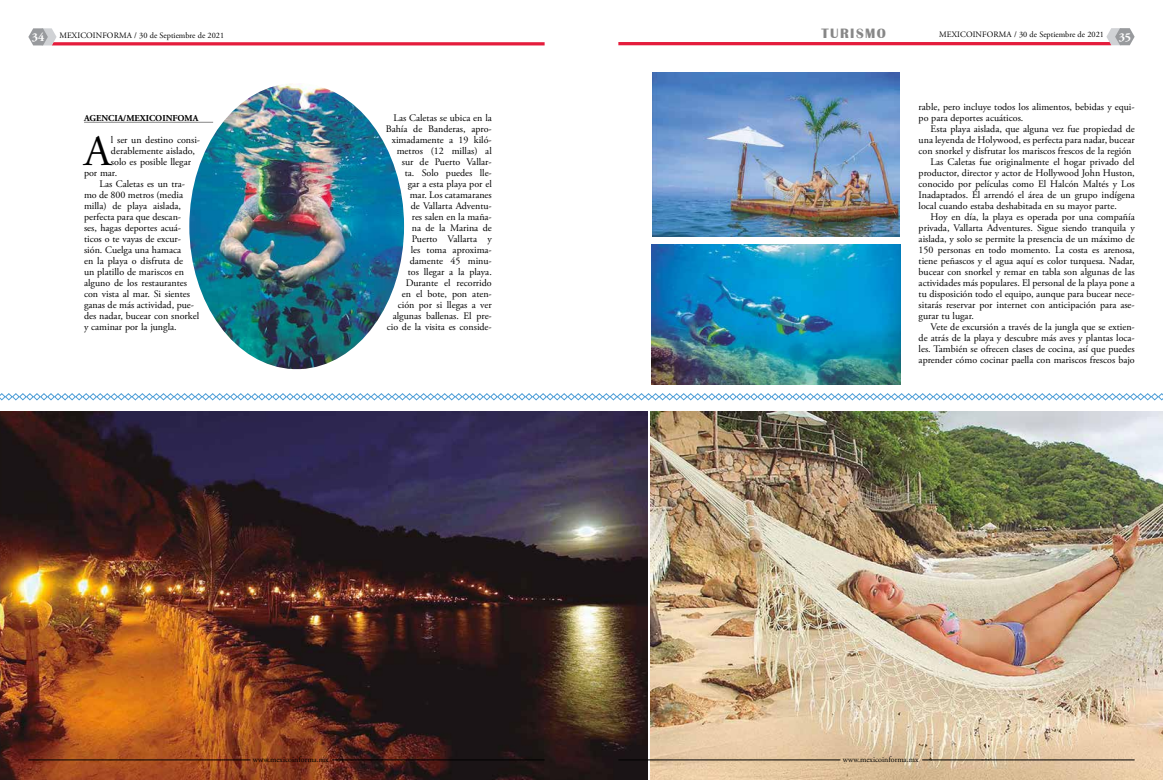
<style>
.page{position:relative;width:1163px;height:780px;background:#fff}
.page>*{position:absolute;margin:0;border:0;box-sizing:border-box;transform-origin:0 0}
.t1{font:43.2px "Adobe Garamond Pro";color:#000}
.t2{font:700 14px "Britannic";letter-spacing:.1em;color:#878787}
.t3{font:700 12px "Adobe Garamond Pro";color:#fff}
.t4{font:10px/11px "Adobe Garamond Pro";color:#000;text-align:right}
.t5{font:700 9px "Adobe Garamond Pro";color:#000}
.t6{font:8.3px "Adobe Garamond Pro";color:#000}
.t7{font:8px "Adobe Garamond Pro";color:#000}
.s1{font-weight:700;font-size:12px;color:#fff}
</style>
<div class="page">
<img style="left:652px;top:72px;width:247px;height:164px">
<hr style="left:84px;top:122px;width:129px;height:1px;background:#878787">
<img style="left:651px;top:244px;width:249px;height:140px">
<img style="left:0;top:412px;width:647px;height:368px">
<img style="left:650px;top:411px;width:512px;height:369px">
<img style="left:189px;top:83px;width:215px;height:286px">
<svg style="left:0;top:393px;width:1162px;height:7px"></svg>
<svg style="left:618px;top:28px;width:516px;height:17px"></svg>
<hr style="left:618px;top:759px;width:222px;height:1px;background:#000">
<hr style="left:922px;top:759px;width:212px;height:1px;background:#000">
<svg style="left:28px;top:28px;width:516px;height:17px"></svg>
<hr style="left:28px;top:759px;width:222px;height:1px;background:#000">
<hr style="left:332px;top:759px;width:212px;height:1px;background:#000">
<p class="t3" style="left:32px;top:31px;width:14px">34</p>
<p class="t6" style="left:59px;top:30px;width:166px">MEXICOINFORMA / 30 de Septiembre de 2021</p>
<p class="t5" style="left:84px;top:113px;width:116px">AGENCIA/MEXICOINFOMA</p>
<h1 class="t1" style="left:84px;top:125px;width:28px">A</h1>
<p class="t4" style="left:111px;top:135px;width:91px">l ser un destino consi-</p>
<p class="t4" style="left:111px;top:146px;width:86px">derablemente aislado,</p>
<p class="t4" style="left:111px;top:157px;width:82px">solo es posible llegar</p>
<p class="t4" style="left:84px;top:168px;width:35px">por mar.</p>
<p class="t4" style="left:99px;top:179px;width:87px">Las Caletas es un tra-</p>
<p class="t4" style="left:84px;top:190px;width:100px">mo de 800 metros (media</p>
<p class="t4" style="left:84px;top:201px;width:98px">milla) de playa aislada,</p>
<p class="t4" style="left:84px;top:212px;width:99px">perfecta para que descan-</p>
<p class="t4" style="left:84px;top:223px;width:98px">ses, hagas deportes acuá-</p>
<p class="t4" style="left:84px;top:234px;width:99px">ticos o te vayas de excur-</p>
<p class="t4" style="left:84px;top:245px;width:99px">sión. Cuelga una hamaca</p>
<p class="t4" style="left:84px;top:256px;width:100px">en la playa o disfruta de</p>
<p class="t4" style="left:84px;top:267px;width:102px">un platillo de mariscos en</p>
<p class="t4" style="left:84px;top:278px;width:104px">alguno de los restaurantes</p>
<p class="t4" style="left:84px;top:289px;width:107px">con vista al mar. Si sientes</p>
<p class="t4" style="left:84px;top:300px;width:112px">ganas de más actividad, pue-</p>
<p class="t4" style="left:84px;top:311px;width:116px">des nadar, bucear con snorkel</p>
<p class="t4" style="left:84px;top:322px;width:94px">y caminar por la jungla.</p>
<p class="t4" style="left:386px;top:113px;width:108px">Las Caletas se ubica en la<br>Bahía de Banderas, apro&shy;ximadamente a 19 kiló&shy;metros (12 millas) al sur de Puerto Vallar-<br>ta. Solo puedes lle-<br>gar a esta playa por el<br>mar. Los catamaranes<br>de Vallarta Adventu-<br>res salen en la maña-<br>na de la Marina de<br>Puerto Vallarta y<br>les toma aproxima&shy;damente 45 minu-<br>tos llegar a la playa.<br>Durante el recorrido<br>en el bote, pon aten&shy;ción por si llegas a ver algunas ballenas. El pre&shy;cio de la visita es conside-</p>
<p class="t7" style="left:253px;top:754px;width:77px">www.mexicoinforma.mx</p>
<h2 class="t2" style="left:821px;top:25px;width:66px">TURISMO</h2>
<p class="t6" style="left:939px;top:30px;width:193px">MEXICOINFORMA / 30 de Septiembre de 2021 <span class="s1">35</span></p>
<p class="t4" style="left:918px;top:102px;width:217px;text-align:left">rable, pero incluye todos los alimentos, bebidas y equi&shy;po para deportes acuáticos.</p>
<p class="t4" style="left:930px;top:124px;width:205px">Esta playa aislada, que alguna vez fue propiedad de</p>
<p class="t4" style="left:918px;top:135px;width:217px">una leyenda de Holywood, es perfecta para nadar, bucear</p>
<p class="t4" style="left:918px;top:146px;width:214px">con snorkel y disfrutar los mariscos frescos de la región</p>
<p class="t4" style="left:930px;top:157px;width:206px">Las Caletas fue originalmente el hogar privado del</p>
<p class="t4" style="left:918px;top:168px;width:217px">productor, director y actor de Hollywood John Huston,</p>
<p class="t4" style="left:918px;top:179px;width:217px">conocido por películas como El Halcón Maltés y Los</p>
<p class="t4" style="left:918px;top:190px;width:218px">Inadaptados. Él arrendó el área de un grupo indígena</p>
<p class="t4" style="left:918px;top:201px;width:200px">local cuando estaba deshabitada en su mayor parte.</p>
<p class="t4" style="left:930px;top:212px;width:205px">Hoy en día, la playa es operada por una compañía</p>
<p class="t4" style="left:918px;top:223px;width:218px">privada, Vallarta Adventures. Sigue siendo tranquila y</p>
<p class="t4" style="left:918px;top:234px;width:217px">aislada, y solo se permite la presencia de un máximo de</p>
<p class="t4" style="left:918px;top:245px;width:218px">150 personas en todo momento. La costa es arenosa,</p>
<p class="t4" style="left:918px;top:256px;width:218px">tiene peñascos y el agua aquí es color turquesa. Nadar,</p>
<p class="t4" style="left:918px;top:267px;width:217px">bucear con snorkel y remar en tabla son algunas de las</p>
<p class="t4" style="left:918px;top:278px;width:218px">actividades más populares. El personal de la playa pone a</p>
<p class="t4" style="left:918px;top:289px;width:217px">tu disposición todo el equipo, aunque para bucear nece-</p>
<p class="t4" style="left:918px;top:300px;width:218px">sitarás reservar por internet con anticipación para ase-</p>
<p class="t4" style="left:918px;top:311px;width:57px">gurar tu lugar.</p>
<p class="t4" style="left:930px;top:322px;width:206px">Vete de excursión a través de la jungla que se extien-</p>
<p class="t4" style="left:918px;top:333px;width:217px">de atrás de la playa y descubre más aves y plantas loca-</p>
<p class="t4" style="left:918px;top:344px;width:218px">les. También se ofrecen clases de cocina, así que puedes</p>
<p class="t4" style="left:918px;top:355px;width:217px">aprender cómo cocinar paella con mariscos frescos bajo</p>
<p class="t7" style="left:842px;top:754px;width:77px">www.mexicoinforma.mx</p>
</div>
